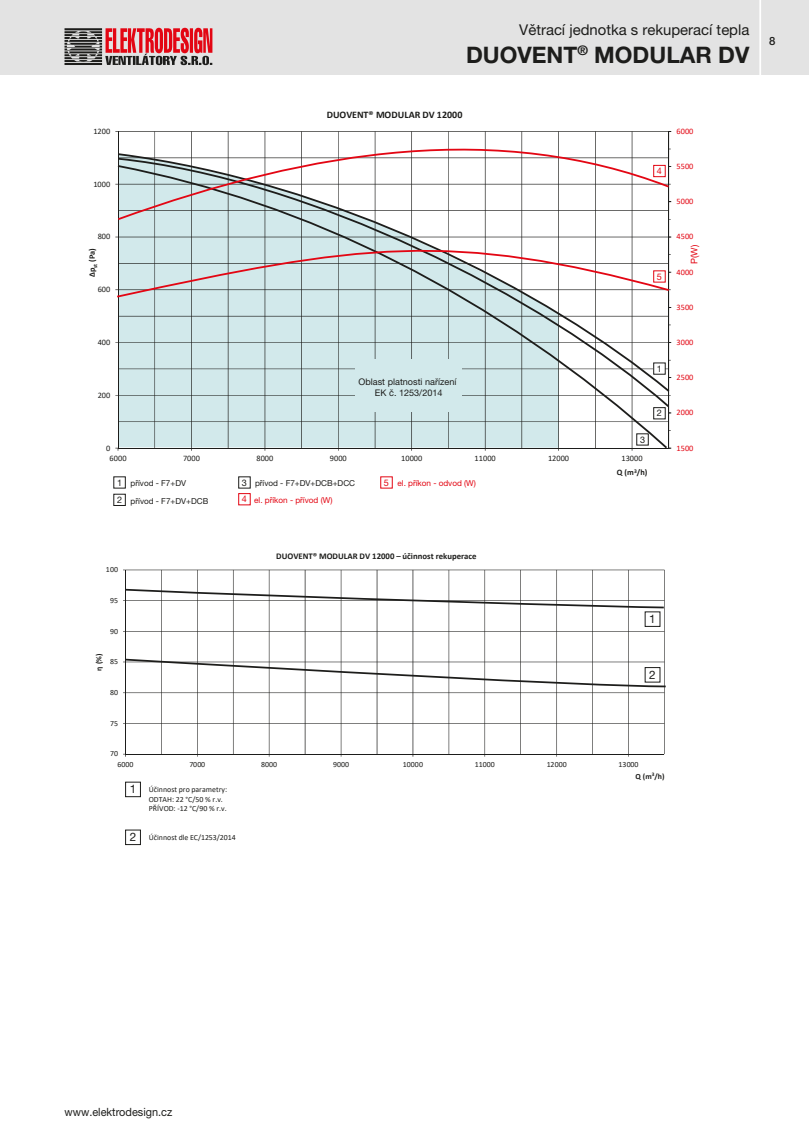
<style>
.page{position:relative;width:809px;height:1141px;background:#fff}
.page>*{position:absolute;margin:0;border:0;box-sizing:border-box;transform-origin:0 0}
.t1{font:700 22.75px "Helvetica Neue LT Pro";color:#1d1d1b}
.t2{font:14.88px "Helvetica Neue LT Pro";color:#1d1d1b}
.t3{font:11.72px "Helvetica Neue LT Pro";color:#1d1d1b}
.t4{font:11.38px "Helvetica Neue LT Pro";color:#1d1d1b;scale:.96 1}
.t5{font:500 11.38px "Helvetica Neue LT Pro";color:#1d1d1b}
.t6{font:700 9.97px "Calibri";color:#1d1d1b}
.t7{font:9.1px/10.8px "Helvetica Neue LT Pro";color:#1d1d1b;text-align:center}
.t8{font:9.1px "Helvetica Neue LT Pro";color:#e30613}
.t9{font:700 8.75px "Calibri";letter-spacing:-.005em;color:#1d1d1b}
.t10{font:8.22px "Calibri";letter-spacing:.005em;color:#1d1d1b}
.t11{font:8.22px "Helvetica Neue LT Pro";color:#1d1d1b}
.t12{font:8.22px "Calibri";letter-spacing:.005em;color:#e30613}
.t13{font:8.22px "Helvetica Neue LT Pro";color:#e30613}
.t14{font:700 8.22px "Calibri";color:#1d1d1b}
.t15{font:7.88px/9.5px "Calibri";letter-spacing:-.005em;color:#1d1d1b}
.t16{font:700 7.88px "Calibri";color:#1d1d1b}
.s1{font-size:9.1px}
.s2{font-family:"Helvetica Neue LT Pro";font-size:11.72px}
</style>
<div class="page">
<div style="left:0;top:0;width:809px;height:74px;background:#e3e3e3"></div>
<hr style="left:759px;top:0;width:2px;height:77px;background:#fff">
<svg style="left:64px;top:28px;width:148px;height:37px"></svg>
<div style="left:114px;top:494px;width:11px;height:12px;border:1px solid #1d1d1b"></div>
<div style="left:238px;top:493px;width:12px;height:12px;border:1px solid #e30613"></div>
<svg style="left:116px;top:409px;width:553px;height:41px"></svg>
<svg style="left:116px;top:394px;width:555px;height:15px"></svg>
<svg style="left:116px;top:166px;width:555px;height:228px"></svg>
<svg style="left:116px;top:131px;width:554px;height:91px"></svg>
<svg style="left:115px;top:230px;width:556px;height:69px"></svg>
<div style="left:653px;top:363px;width:12px;height:11px;background:#fff"></div>
<div style="left:653px;top:165px;width:12px;height:12px;background:#fff"></div>
<div style="left:653px;top:165px;width:12px;height:12px;border:1px solid #e30613"></div>
<div style="left:653px;top:271px;width:12px;height:11px;background:#fff"></div>
<div style="left:653px;top:408px;width:12px;height:11px;background:#fff"></div>
<div style="left:653px;top:407px;width:12px;height:12px;border:1px solid #1d1d1b"></div>
<div style="left:636px;top:434px;width:12px;height:11px;background:#fff"></div>
<hr style="left:125px;top:723px;width:539px;height:1px;background:#1d1d1b">
<hr style="left:125px;top:631px;width:539px;height:1px;background:#1d1d1b">
<hr style="left:125px;top:570px;width:539px;height:1px;background:#1d1d1b">
<hr style="left:161px;top:570px;width:1px;height:184px;background:#1d1d1b">
<hr style="left:233px;top:570px;width:1px;height:184px;background:#1d1d1b">
<hr style="left:305px;top:570px;width:1px;height:184px;background:#1d1d1b">
<hr style="left:377px;top:570px;width:1px;height:184px;background:#1d1d1b">
<hr style="left:448px;top:570px;width:1px;height:184px;background:#1d1d1b">
<hr style="left:520px;top:570px;width:1px;height:184px;background:#1d1d1b">
<hr style="left:592px;top:570px;width:1px;height:184px;background:#1d1d1b">
<hr style="left:664px;top:570px;width:1px;height:184px;background:#1d1d1b">
<hr style="left:197px;top:570px;width:1px;height:184px;background:#1d1d1b">
<hr style="left:269px;top:570px;width:1px;height:184px;background:#1d1d1b">
<hr style="left:341px;top:570px;width:1px;height:184px;background:#1d1d1b">
<hr style="left:412px;top:570px;width:1px;height:184px;background:#1d1d1b">
<hr style="left:484px;top:570px;width:1px;height:184px;background:#1d1d1b">
<hr style="left:556px;top:570px;width:1px;height:184px;background:#1d1d1b">
<hr style="left:628px;top:570px;width:1px;height:184px;background:#1d1d1b">
<hr style="left:125px;top:570px;width:1px;height:184px;background:#1d1d1b">
<hr style="left:125px;top:754px;width:539px;height:1px;background:#1d1d1b">
<svg style="left:123px;top:588px;width:542px;height:21px"></svg>
<svg style="left:123px;top:658px;width:543px;height:35px"></svg>
<div style="left:645px;top:612px;width:15px;height:15px;border:1px solid #1d1d1b"></div>
<div style="left:125px;top:782px;width:16px;height:15px;border:1px solid #1d1d1b"></div>
<div style="left:125px;top:830px;width:16px;height:15px;border:1px solid #1d1d1b"></div>
<div style="left:645px;top:668px;width:15px;height:14px;background:#fff"></div>
<div style="left:645px;top:667px;width:15px;height:15px;border:1px solid #1d1d1b"></div>
<h2 class="t2" style="left:519px;top:21px;width:232px">Větrací jednotka s rekuperací tepla</h2>
<h1 class="t1" style="left:466px;top:41px;width:285px">DUOVENT<sup>®</sup> MODULAR DV</h1>
<p class="t10" style="left:93px;top:125px;width:18px">1200</p>
<p class="t10" style="left:93px;top:178px;width:18px">1000</p>
<p class="t6" style="left:327px;top:108px;width:137px">DUOVENT® MODULAR DV 12000</p>
<p class="t8" style="left:657px;top:165px;width:7px">4</p>
<p class="t10" style="left:98px;top:231px;width:14px">800</p>
<p class="t14" style="left:86px;top:277px;width:31px;rotate:-90deg">Δp<sub>st</sub> (Pa)</p>
<p class="t10" style="left:98px;top:284px;width:14px">600</p>
<p class="t8" style="left:657px;top:271px;width:7px">5</p>
<p class="t10" style="left:98px;top:336px;width:14px">400</p>
<p class="t10" style="left:98px;top:389px;width:14px">200</p>
<p class="t10" style="left:106px;top:442px;width:6px">0</p>
<p class="t7" style="left:358px;top:376px;width:99px">Oblast platnosti nařízení<br>EK č. 1253/2014</p>
<p class="t7" style="left:640px;top:434px;width:7px">3</p>
<p class="t10" style="left:110px;top:453px;width:18px">6000</p>
<p class="t10" style="left:183px;top:453px;width:18px">7000</p>
<p class="t10" style="left:256px;top:453px;width:18px">8000</p>
<p class="t10" style="left:330px;top:453px;width:18px">9000</p>
<p class="t10" style="left:401px;top:453px;width:23px">10000</p>
<p class="t10" style="left:474px;top:453px;width:23px">11000</p>
<p class="t10" style="left:548px;top:453px;width:23px">12000</p>
<p class="t10" style="left:621px;top:453px;width:23px">13000</p>
<p class="t11" style="left:117px;top:478px;width:71px"><span class="s1">1</span> přívod - F7+DV</p>
<p class="t7" style="left:117px;top:494px;width:7px">2</p>
<p class="t7" style="left:242px;top:477px;width:7px">3</p>
<p class="t11" style="left:255px;top:478px;width:102px">přívod - F7+DV+DCB+DCC</p>
<p class="t13" style="left:384px;top:478px;width:94px"><span class="s1">5</span> el. příkon - odvod (W)</p>
<p class="t11" style="left:131px;top:496px;width:79px">přívod - F7+DV+DCB</p>
<p class="t13" style="left:242px;top:495px;width:92px"><span class="s1">4</span> el. příkon - přívod (W)</p>
<p class="t14" style="left:617px;top:467px;width:32px">Q (m<sup>3</sup>/h)</p>
<p class="t7" style="left:657px;top:363px;width:7px">1</p>
<p class="t7" style="left:657px;top:408px;width:7px">2</p>
<p class="t12" style="left:676px;top:125px;width:18px">6000</p>
<p class="t12" style="left:676px;top:161px;width:18px">5500</p>
<p class="t12" style="left:676px;top:196px;width:18px">5000</p>
<p class="t12" style="left:676px;top:231px;width:18px">4500</p>
<p class="t8" style="left:688px;top:264px;width:21px;rotate:-90deg">P(W)</p>
<p class="t12" style="left:676px;top:266px;width:18px">4000</p>
<p class="t12" style="left:676px;top:301px;width:18px">3500</p>
<p class="t12" style="left:676px;top:336px;width:18px">3000</p>
<p class="t12" style="left:676px;top:372px;width:18px">2500</p>
<p class="t12" style="left:676px;top:407px;width:18px">2000</p>
<p class="t12" style="left:676px;top:442px;width:18px">1500</p>
<p class="t15" style="left:106px;top:565px;width:14px">100</p>
<p class="t15" style="left:110px;top:595px;width:9px">95</p>
<p class="t15" style="left:110px;top:626px;width:9px">90</p>
<p class="t16" style="left:93px;top:671px;width:18px;rotate:-90deg">η (%)</p>
<p class="t15" style="left:110px;top:657px;width:9px">85</p>
<p class="t15" style="left:110px;top:687px;width:9px">80</p>
<p class="t15" style="left:110px;top:718px;width:9px">75</p>
<p class="t15" style="left:110px;top:749px;width:9px">70</p>
<p class="t9" style="left:276px;top:550px;width:202px">DUOVENT® MODULAR DV 12000 – účinnost rekuperace</p>
<p class="t15" style="left:117px;top:759px;width:18px">6000</p>
<p class="t15" style="left:189px;top:759px;width:17px">7000</p>
<p class="t15" style="left:261px;top:759px;width:18px">8000</p>
<p class="t15" style="left:333px;top:759px;width:17px">9000</p>
<p class="t15" style="left:403px;top:759px;width:22px">10000</p>
<p class="t15" style="left:475px;top:759px;width:22px">11000</p>
<p class="t15" style="left:546px;top:759px;width:22px">12000</p>
<p class="t15" style="left:618px;top:759px;width:22px">13000</p>
<h3 class="t3" style="left:649px;top:612px;width:8px">1</h3>
<h3 class="t3" style="left:649px;top:668px;width:8px">2</h3>
<h3 class="t3" style="left:130px;top:782px;width:8px">1</h3>
<p class="t15" style="left:130px;top:833px;width:107px"><span class="s2">2</span> Účinnost dle EC/1253/2014</p>
<p class="t15" style="left:149px;top:785px;width:80px">Účinnost pro parametry:<br>ODTAH: 22 °C/50 % r.v.<br>PŘÍVOD: -12 °C/90 % r.v.</p>
<p class="t16" style="left:635px;top:771px;width:30px">Q (m<sup>3</sup>/h)</p>
<h3 class="t5" style="left:769px;top:34px;width:8px">8</h3>
<h3 class="t4" style="left:64px;top:1105px;width:114px">www.elektrodesign.cz</h3>
</div>
